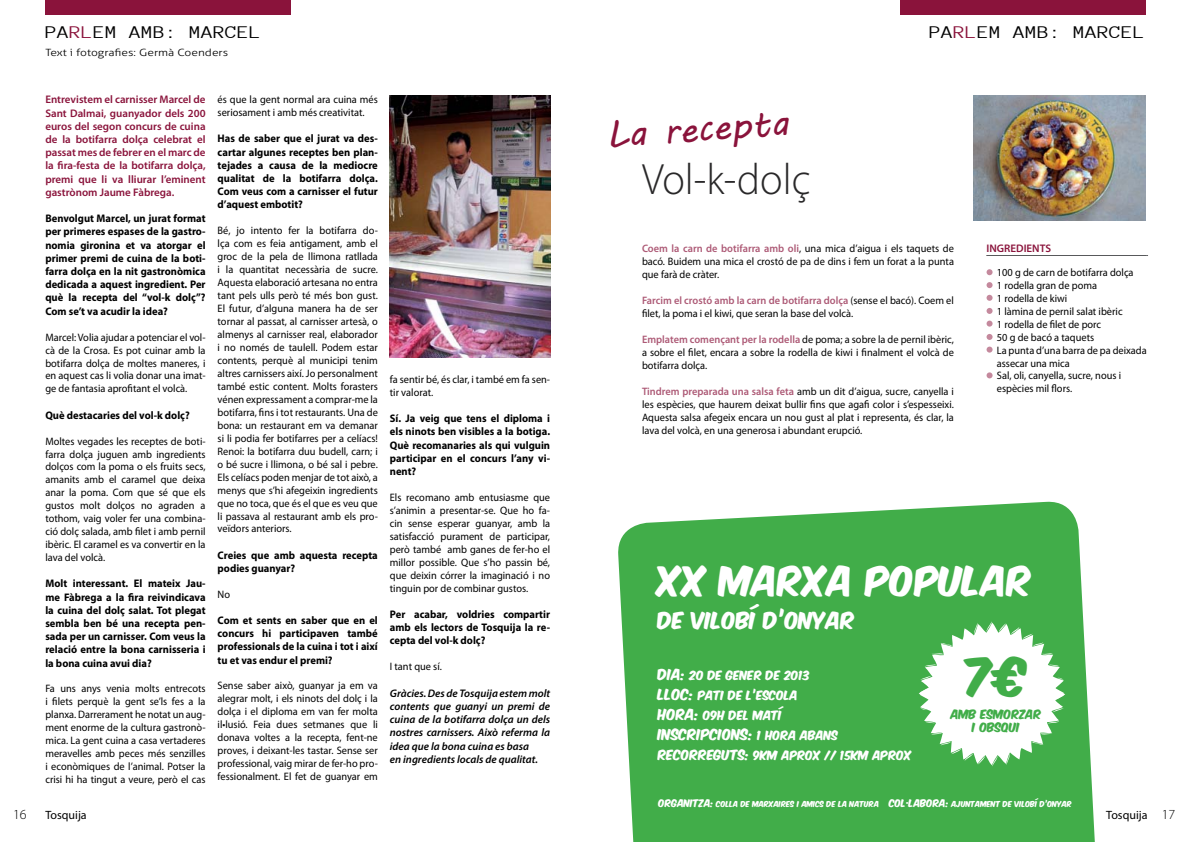
<style>
.page{position:relative;width:1191px;height:842px;background:#fff}
.page>*{position:absolute;margin:0;border:0;box-sizing:border-box;transform-origin:0 0}
.t1{font:45.1px "Komika Title Axis";color:#41ad49}
.t2{font:300 44px "Myriad Pro";color:#292829;scale:.96 1}
.t3{font:38px "MV Boli";color:#8a133b;scale:.96 1}
.t4{font:35px "Komika Title Axis";color:#fff}
.t5{font:20px "Komika Title Axis";color:#fff}
.t6{font:15px "Anonymous";color:#000;scale:1.2 1}
.t7{font:300 13.9px "Myriad Pro";color:#000}
.t8{font:13px "Komika Title Axis";color:#fff}
.t9{font:12px "Myriad Pro";color:#000}
.t10{font:700 11px/13.2px "Myriad Pro";color:#000;text-align:justify;scale:.96 1}
.t11{font:600 11px/13.2px "Myriad Pro";color:#8a133b;text-align:justify}
.t12{font:italic 600 11px/13.2px "Myriad Pro";color:#000}
.t13{font:11px/20px "Komika Title Axis";color:#fff}
.t14{font:11px/13.2px "Komika Title Axis";color:#41ad49;text-align:center}
.t15{font:10.8px/13px "Myriad Pro";color:#000;text-align:justify;scale:.96 1}
.t16{font:300 10px "Aller";color:#000;scale:1.2 1}
.t17{font:7px "Komika Title Axis";color:#fff}
.s1{color:#8a133b}
.s2{font-weight:600;color:#ad5a76}
.s3{font-size:13px}
.s4{font-size:11px}
.s5{font-size:12px}
.s6{font-size:9px}
.s7{font-weight:300;font-size:13.9px}
</style>
<div class="page">
<img style="left:973px;top:95px;width:172px;height:125px">
<img style="left:389px;top:95px;width:161px;height:262px">
<svg style="left:986px;top:255px;width:161px;height:1px"></svg>
<svg style="left:986px;top:269px;width:6px;height:6px"></svg>
<svg style="left:986px;top:282px;width:6px;height:6px"></svg>
<svg style="left:986px;top:295px;width:6px;height:6px"></svg>
<svg style="left:986px;top:308px;width:6px;height:6px"></svg>
<svg style="left:986px;top:321px;width:6px;height:6px"></svg>
<svg style="left:986px;top:334px;width:6px;height:6px"></svg>
<svg style="left:986px;top:347px;width:6px;height:6px"></svg>
<svg style="left:986px;top:372px;width:6px;height:6px"></svg>
<div style="left:900px;top:0;width:245px;height:15px;background:#8a133b"></div>
<div style="left:45px;top:0;width:246px;height:15px;background:#8a133b"></div>
<svg style="left:618px;top:501px;width:477px;height:341px;background:#4fb356"></svg>
<svg style="left:918px;top:621px;width:147px;height:145px"></svg>
<div style="left:937px;top:652px;width:109px;height:84px;background:#fff;border-radius:50%"></div>
<h3 class="t6" style="left:45px;top:23px;width:182px">PA<span class="s1">RL</span>EM AMB: MARCEL</h3>
<h3 class="t6" style="left:929px;top:23px;width:182px">PA<span class="s1">RL</span>EM AMB: MARCEL</h3>
<p class="t16" style="left:45px;top:47px;width:154px">Text i fotografies: Germà Coenders</p>
<p class="t11" style="left:45px;top:93px;width:162px">Entrevistem el carnisser Marcel de Sant Dalmai, guanyador dels 200 euros del segon concurs de cuina de la botifarra dolça celebrat el passat mes de febrer en el marc de la fira-festa de la botifarra dolça, premi que li va lliurar l’eminent gastrònom Jaume Fàbrega.</p>
<p class="t10" style="left:45px;top:212px;width:168px">Benvolgut Marcel, un jurat format per primeres espases de la gastro&shy;nomia gironina et va atorgar el primer premi de cuina de la boti&shy;farra dolça en la nit gastronòmica dedicada a aquest ingredient. Per què la recepta del “vol-k dolç”?<br>Com se’t va acudir la idea?</p>
<p class="t15" style="left:45px;top:330px;width:168px">Marcel: Volia ajudar a potenciar el vol&shy;cà de la Crosa. Es pot cuinar amb la botifarra dolça de moltes maneres, i en aquest cas li volia donar una imat&shy;ge de fantasia aprofitant el volcà.</p>
<p class="t10" style="left:45px;top:408px;width:152px">Què destacaries del vol-k dolç?</p>
<p class="t15" style="left:45px;top:434px;width:168px">Moltes vegades les receptes de boti&shy;farra dolça juguen amb ingredients dolços com la poma o els fruits secs, amanits amb el caramel que deixa anar la poma. Com que sé que els gustos molt dolços no agraden a tothom, vaig voler fer una combina&shy;ció dolç salada, amb filet i amb pernil ibèric. El caramel es va convertir en la lava del volcà.</p>
<p class="t10" style="left:45px;top:577px;width:168px">Molt interessant. El mateix Jau&shy;me Fàbrega a la fira reivindicava la cuina del dolç salat. Tot plegat sembla ben bé una recepta pen&shy;sada per un carnisser. Com veus la relació entre la bona carnisseria i la bona cuina avui dia?</p>
<p class="t15" style="left:45px;top:682px;width:168px">Fa uns anys venia molts entrecots i filets perquè la gent se’ls fes a la planxa. Darrerament he notat un aug&shy;ment enorme de la cultura gastronò&shy;mica. La gent cuina a casa vertaderes meravelles amb peces més senzilles i econòmiques de l’animal. Potser la crisi hi ha tingut a veure, però el cas</p>
<p class="t15" style="left:218px;top:93px;width:168px">és que la gent normal ara cuina més seriosament i amb més creativitat.</p>
<p class="t10" style="left:218px;top:132px;width:168px">Has de saber que el jurat va des&shy;cartar algunes receptes ben plan&shy;tejades a causa de la mediocre qualitat de la botifarra dolça.<br>Com veus com a carnisser el futur d’aquest embotit?</p>
<p class="t15" style="left:218px;top:224px;width:168px">Bé, jo intento fer la botifarra do&shy;lça com es feia antigament, amb el groc de la pela de llimona ratllada i la quantitat necessària de sucre.<br>Aquesta elaboració artesana no entra tant pels ulls però té més bon gust.<br>El futur, d’alguna manera ha de ser tornar al passat, al carnisser artesà, o almenys al carnisser real, elaborador i no només de taulell. Podem estar contents, perquè al municipi tenim altres carnissers així. Jo personalment també estic content. Molts forasters vénen expressament a comprar-me la botifarra, fins i tot restaurants. Una de bona: un restaurant em va demanar si li podia fer botifarres per a celíacs!<br>Renoi: la botifarra duu budell, carn; i o bé sucre i llimona, o bé sal i pebre.<br>Els celíacs poden menjar de tot això, a menys que s’hi afegeixin ingredients que no toca, que és el que es veu que li passava al restaurant amb els pro&shy;veïdors anteriors.</p>
<p class="t10" style="left:218px;top:548px;width:168px">Creies que amb aquesta recepta podies guanyar?</p>
<p class="t15" style="left:218px;top:587px;width:15px">No</p>
<p class="t10" style="left:218px;top:613px;width:168px">Com et sents en saber que en el concurs hi participaven també professionals de la cuina i tot i així tu et vas endur el premi?</p>
<p class="t15" style="left:218px;top:679px;width:168px">Sense saber això, guanyar ja em va alegrar molt, i els ninots del dolç i la dolça i el diploma em van fer molta il•lusió. Feia dues setmanes que li donava voltes a la recepta, fent-ne proves, i deixant-les tastar. Sense ser professional, vaig mirar de fer-ho pro&shy;fessionalment. El fet de guanyar em</p>
<p class="t15" style="left:390px;top:373px;width:168px">fa sentir bé, és clar, i també em fa sen&shy;tir valorat.</p>
<p class="t10" style="left:390px;top:411px;width:168px">Sí. Ja veig que tens el diploma i els ninots ben visibles a la botiga.<br>Què recomanaries als qui vulguin participar en el concurs l’any vi&shy;nent?</p>
<p class="t15" style="left:390px;top:491px;width:168px">Els recomano amb entusiasme que s’animin a presentar-se. Que ho fa&shy;cin sense esperar guanyar, amb la satisfacció purament de participar, però també amb ganes de fer-ho el millor possible. Que s’ho passin bé, que deixin córrer la imaginació i no tinguin por de combinar gustos.</p>
<p class="t10" style="left:390px;top:607px;width:168px">Per acabar, voldries compartir amb els lectors de Tosquija la re&shy;cepta del vol-k dolç?</p>
<p class="t15" style="left:390px;top:660px;width:56px">I tant que sí.</p>
<p class="t12" style="left:390px;top:686px;width:162px">Gràcies. Des de Tosquija estem molt contents que guanyi un premi de cuina de la botifarra dolça un dels nostres carnissers. Això referma la idea que la bona cuina es basa<br>en ingredients locals de qualitat.</p>
<h3 class="t3" style="left:604px;top:109px;width:191px;rotate:-4deg">La recepta</h3>
<h2 class="t2" style="left:642px;top:153px;width:177px">Vol-k-dolç</h2>
<p class="t15" style="left:642px;top:242px;width:326px"><span class="s2">Coem la carn de botifarra amb oli</span>, una mica d’aigua i els taquets de bacó. Buidem una mica el crostó de pa de dins i fem un forat a la punta que farà de cràter.</p>
<p class="t15" style="left:642px;top:294px;width:326px"><span class="s2">Farcim el crostó amb la carn de botifarra dolça</span> (sense el bacó). Coem el filet, la poma i el kiwi, que seran la base del volcà.</p>
<p class="t15" style="left:642px;top:333px;width:326px"><span class="s2">Emplatem començant per la rodella</span> de poma; a sobre la de pernil ibèric, a sobre el filet, encara a sobre la rodella de kiwi i finalment el volcà de botifarra dolça.</p>
<p class="t15" style="left:642px;top:385px;width:326px"><span class="s2">Tindrem preparada una salsa feta</span> amb un dit d’aigua, sucre, canyella i les espècies, que haurem deixat bullir fins que agafi color i s’espesseixi.<br>Aquesta salsa afegeix encara un nou gust al plat i representa, és clar, la lava del volcà, en una generosa i abundant erupció.</p>
<p class="t11" style="left:986px;top:242px;width:66px">INGREDIENTS</p>
<p class="t15" style="left:996px;top:265px;width:158px;text-align:left">100 g de carn de botifarra dolça<br>1 rodella gran de poma<br>1 rodella de kiwi<br>1 làmina de pernil salat ibèric<br>1 rodella de filet de porc<br>50 g de bacó a taquets<br>La punta d’una barra de pa deixada assecar una mica<br>Sal, oli, canyella, sucre, nous i espècies mil flors.</p>
<h3 class="t4" style="left:658px;top:563px;width:376px">XX MARXA POPULAR</h3>
<h3 class="t5" style="left:658px;top:610px;width:198px">DE VILOBÍ D’ONYAR</h3>
<p class="t13" style="left:658px;top:666px;width:154px"><span class="s3">DIA:</span> 20 DE GENER DE 2013<br><span class="s3">LLOC:</span> PATI DE L’ESCOLA<br><span class="s3">HORA:</span> 09H DEL MATÍ</p>
<p class="t8" style="left:658px;top:728px;width:182px">INSCRIPCIONS: <span class="s4">1 HORA ABANS</span></p>
<p class="t13" style="left:658px;top:746px;width:255px"><span class="s5">RECORREGUTS:</span> 9KM APROX // 15KM APROX</p>
<h1 class="t1" style="left:964px;top:654px;width:65px">7€</h1>
<p class="t14" style="left:951px;top:708px;width:92px">AMB ESMORZAR<br>I OBSQUI</p>
<p class="t17" style="left:658px;top:801px;width:415px"><span class="s6">ORGANITZA:</span> COLLA DE MARXAIRES I AMICS DE LA NATURA <span class="s6">COL·LABORA:</span> AJUNTAMENT DE VILOBÍ D’ONYAR</p>
<p class="t7" style="left:13px;top:806px;width:15px">16</p>
<p class="t9" style="left:45px;top:807px;width:43px">Tosquija</p>
<p class="t9" style="left:1106px;top:807px;width:71px">Tosquija <span class="s7">17</span></p>
</div>
